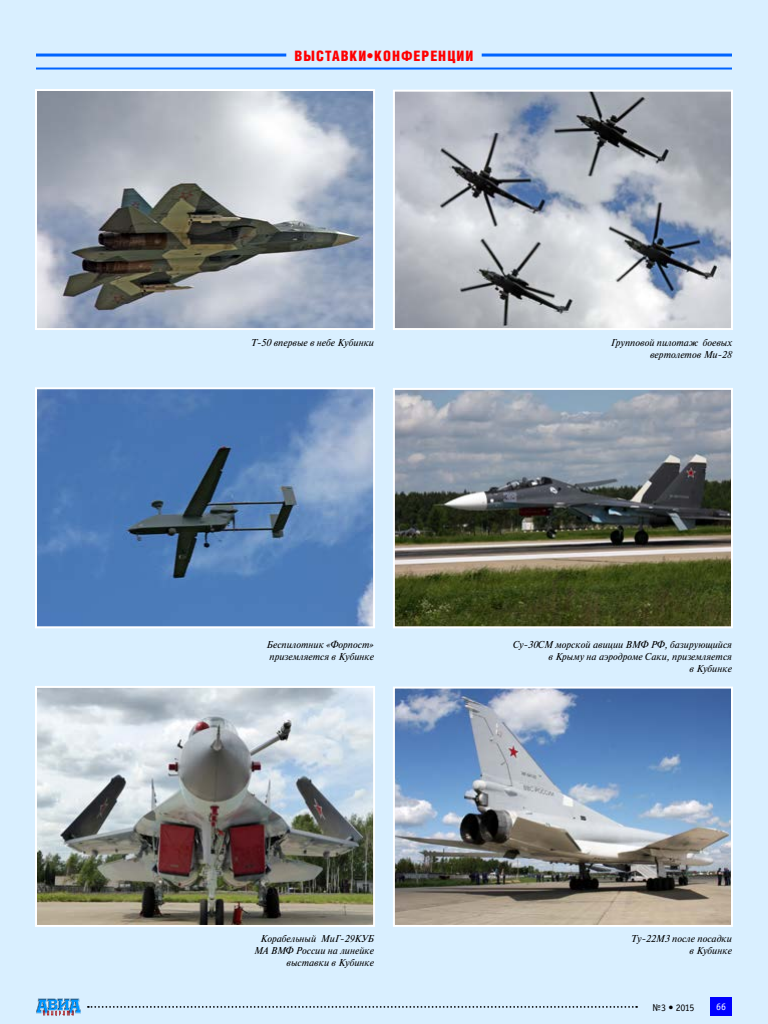
<style>
.page{position:relative;width:768px;height:1024px;background:#d9efff}
.page>*{position:absolute;margin:0;border:0;box-sizing:border-box;transform-origin:0 0}
.t1{font:14.4px "Helios Cond Black C";letter-spacing:.07em;color:#f00}
.t2{font:italic 10px/12px "Newton C";color:#000;text-align:right}
.t3{font:10px "Officina Sans Book C";color:#000}
.t4{font:10px "Officina Sans Book C";color:#fff}
</style>
<div class="page">
<img style="left:38px;top:92px;width:334px;height:235px">
<div style="left:35px;top:89px;width:340px;height:241px;border:2px solid #fff"></div>
<img style="left:38px;top:390px;width:334px;height:235px">
<div style="left:35px;top:387px;width:340px;height:241px;border:2px solid #fff"></div>
<img style="left:38px;top:689px;width:334px;height:235px">
<div style="left:35px;top:686px;width:340px;height:241px;border:2px solid #fff"></div>
<img style="left:396px;top:93px;width:334px;height:234px">
<div style="left:393px;top:90px;width:340px;height:240px;border:2px solid #fff"></div>
<img style="left:396px;top:391px;width:334px;height:234px">
<div style="left:393px;top:388px;width:340px;height:240px;border:2px solid #fff"></div>
<img style="left:396px;top:690px;width:334px;height:234px">
<div style="left:393px;top:687px;width:340px;height:240px;border:2px solid #fff"></div>
<hr style="left:482px;top:54px;width:250px;height:3px;background:#0064ff">
<hr style="left:36px;top:54px;width:250px;height:3px;background:#0064ff">
<hr style="left:36px;top:68px;width:696px;height:2px;background:#0064ff">
<svg style="left:36px;top:999px;width:45px;height:17px"></svg>
<svg style="left:88px;top:1006px;width:549px;height:2px"></svg>
<div style="left:710px;top:997px;width:22px;height:19px;background:#00f"></div>
<h1 class="t1" style="left:295px;top:48px;width:180px">ВЫСТАВКИ•КОНФЕРЕНЦИИ</h1>
<p class="t2" style="left:251px;top:337px;width:125px">Т-50 впервые в небе Кубинки</p>
<p class="t2" style="left:611px;top:337px;width:123px">Групповой пилотаж боевых вертолетов Ми-28</p>
<p class="t2" style="left:267px;top:639px;width:109px;text-align:left">Беспилотник «Форпост» приземляется в Кубинке</p>
<p class="t2" style="left:254px;top:933px;width:122px">Корабельный МиГ-29КУБ<br>МА ВМФ России на линейке выставки в Кубинке</p>
<p class="t2" style="left:513px;top:639px;width:220px">Су-30СМ морской авиции ВМФ РФ, базирующийся в Крыму на аэродроме Саки, приземляется<br>в Кубинке</p>
<p class="t2" style="left:631px;top:933px;width:103px">Ту-22М3 после посадки в Кубинке</p>
<p class="t3" style="left:653px;top:1002px;width:43px">№3 • 2015</p>
<p class="t4" style="left:716px;top:1001px;width:11px">66</p>
</div>
